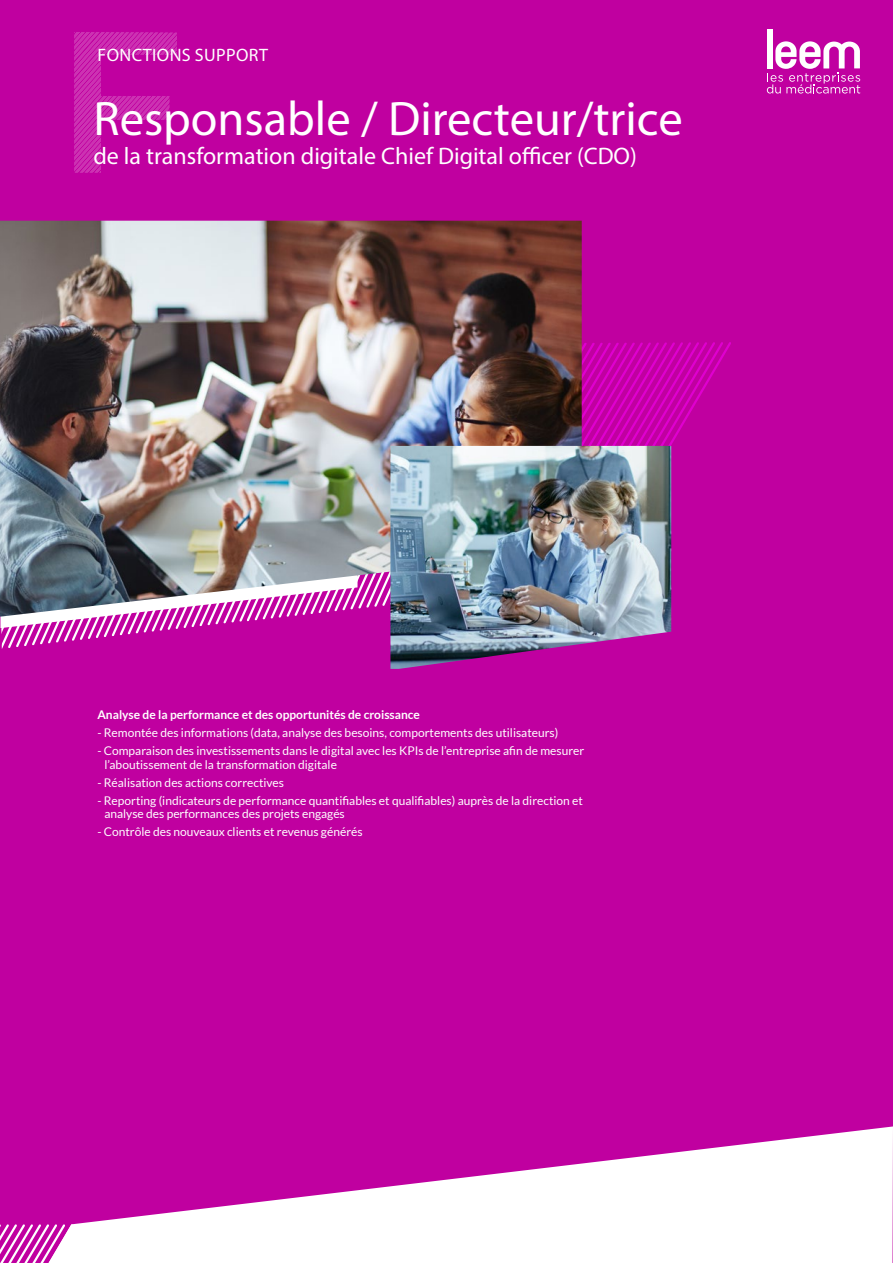
<style>
.page{position:relative;width:893px;height:1263px;background:#c000a0}
.page>*{position:absolute;margin:0;border:0;box-sizing:border-box;transform-origin:0 0}
.t1{font:48.6px "Myriad Pro";color:#fff}
.t2{font:24px "Myriad Pro";color:#fff}
.t3{font:18px "Myriad Pro";letter-spacing:.02em;color:#fff}
.t4{font:12px/13.5px "Lato";color:#fff}
.t5{font:700 12px "Lato";color:#fff}
</style>
<div class="page">
<svg style="left:0;top:342px;width:731px;height:307px"></svg>
<img style="left:0;top:221px;width:582px;height:396px">
<img style="left:390px;top:446px;width:281px;height:223px">
<svg style="left:72px;top:1126px;width:821px;height:137px;fill:#fff"></svg>
<svg style="left:0;top:1224px;width:72px;height:39px"></svg>
<div style="left:767px;top:29px;width:6px;height:39px;background:#fff"></div>
<svg style="left:767px;top:41px;width:93px;height:53px"></svg>
<svg style="left:74px;top:32px;width:103px;height:140px"></svg>
<h3 class="t3" style="left:98px;top:44px;width:172px">FONCTIONS SUPPORT</h3>
<h1 class="t1" style="left:93px;top:88px;width:591px">Responsable / Directeur/trice</h1>
<h2 class="t2" style="left:93px;top:141px;width:545px">de la transformation digitale Chief Digital officer (CDO)</h2>
<p class="t5" style="left:97px;top:708px;width:324px">Analyse de la performance et des opportunités de croissance</p>
<p class="t4" style="left:97px;top:726px;width:463px">- Remontée des informations (data, analyse des besoins, comportements des utilisateurs)</p>
<p class="t4" style="left:104px;top:744px;width:481px;text-indent:-7px">- Comparaison des investissements dans le digital avec les KPIs de l’entreprise afin de mesurer l’aboutissement de la transformation digitale</p>
<p class="t4" style="left:97px;top:776px;width:188px">- Réalisation des actions correctives</p>
<p class="t4" style="left:104px;top:794px;width:480px;text-indent:-7px">- Reporting (indicateurs de performance quantifiables et qualifiables) auprès de la direction et analyse des performances des projets engagés</p>
<p class="t4" style="left:97px;top:825px;width:267px">- Contrôle des nouveaux clients et revenus générés</p>
</div>
